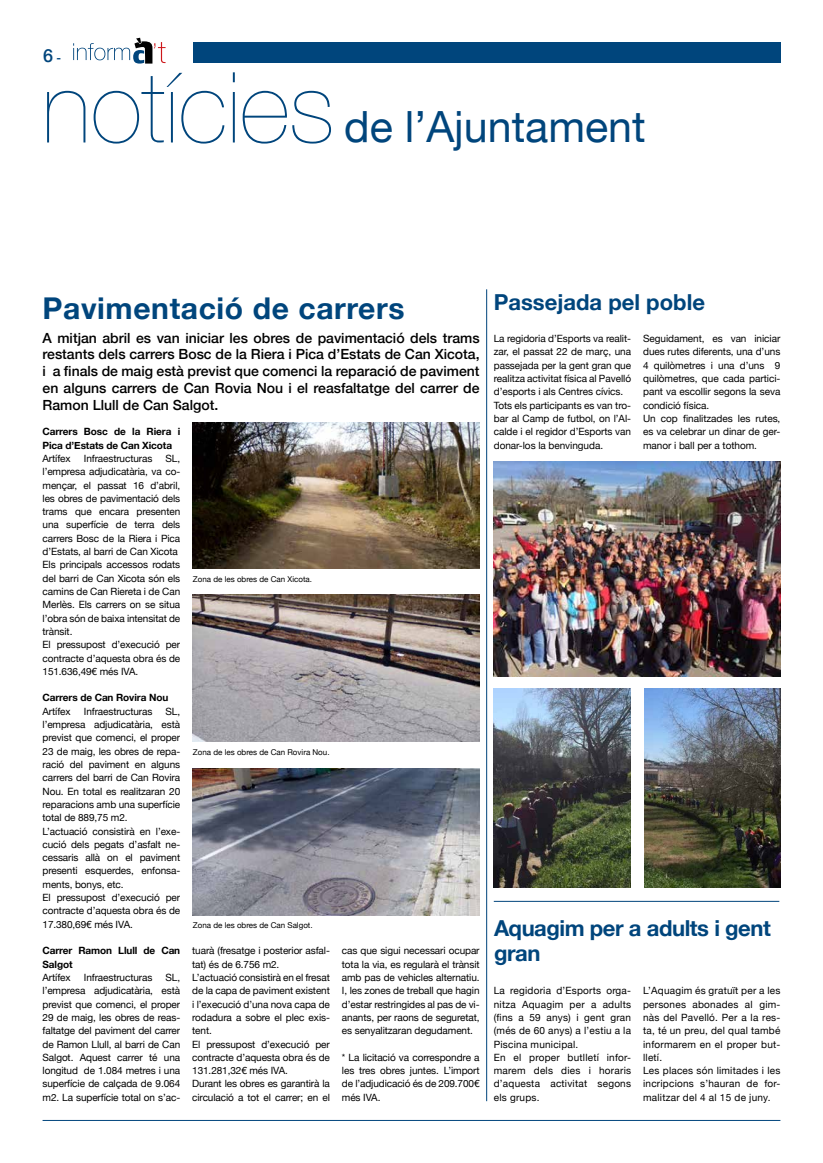
<style>
.page{position:relative;width:823px;height:1163px;background:#fff}
.page>*{position:absolute;margin:0;border:0;box-sizing:border-box;transform-origin:0 0}
.t1{font:200 98.2px "Helvetica Neue";color:#00457c}
.t2{font:43px "Helvetica Neue";color:#00457c}
.t3{font:700 30px "Helvetica Neue";letter-spacing:.02em;color:#00457c}
.t4{font:700 22px/25px "Helvetica Neue";letter-spacing:-.02em;color:#00457c}
.t5{font:700 22px "Helvetica Neue";color:#00457c}
.t6{font:500 18px "Helvetica Neue";color:#00457c}
.t7{font:500 14px/16.8px "Helvetica Neue";color:#000;text-align:justify}
.t8{font:10px/13.3px "Helvetica Neue";letter-spacing:-.01em;color:#000}
.t9{font:10px/13.3px "Helvetica Neue";letter-spacing:.02em;color:#000}
.t10{font:700 10px/13.3px "Helvetica Neue";letter-spacing:-.01em;color:#000}
.t11{font:8px "Helvetica Neue";color:#000}
.s1{font-size:12px}
</style>
<div class="page">
<div style="left:193px;top:43px;width:587px;height:20px;background:#00457c"></div>
<hr style="left:43px;top:1119px;width:737px;height:1px;background:#00457c">
<svg style="left:73px;top:38px;width:92px;height:26px"></svg>
<img style="left:493px;top:462px;width:287px;height:214px">
<img style="left:493px;top:688px;width:136px;height:199px">
<img style="left:644px;top:688px;width:136px;height:199px">
<img style="left:193px;top:422px;width:286px;height:146px">
<img style="left:193px;top:768px;width:286px;height:147px">
<img style="left:193px;top:594px;width:286px;height:147px">
<hr style="left:486px;top:289px;width:1px;height:811px;background:#00457c">
<hr style="left:493px;top:900px;width:285px;height:1px;background:#00457c">
<h3 class="t6" style="left:43px;top:41px;width:20px">6 <span class="s1">-</span></h3>
<h1 class="t1" style="left:42px;top:31px;width:294px">notícies</h1>
<h2 class="t2" style="left:344px;top:96px;width:303px">de l’Ajuntament</h2>
<h3 class="t3" style="left:43px;top:284px;width:363px">Pavimentació de carrers</h3>
<p class="t7" style="left:43px;top:328px;width:438px">A mitjan abril es van iniciar les obres de pavimentació dels trams restants dels carrers Bosc de la Riera i Pica d’Estats de Can Xicota, i a finals de maig està previst que comenci la reparació de paviment en alguns carrers de Can Rovia Nou i el reasfaltatge del carrer de Ramon Llull de Can Salgot.</p>
<p class="t10" style="left:43px;top:425px;width:139px">Carrers Bosc de la Riera i<br>Pica d’Estats de Can Xicota</p>
<p class="t8" style="left:43px;top:452px;width:30px">Artífex</p>
<p class="t8" style="left:84px;top:452px;width:70px">Infraestructuras</p>
<p class="t8" style="left:43px;top:452px;width:139px;text-indent:123px">SL, l’empresa adjudicatària, va co&shy;mençar, el passat 16 d’abril, les obres de pavimentació dels trams que encara presenten una superfície de terra dels carrers Bosc de la Riera i Pica d’Estats, al barri de Can Xicota<br>Els principals accessos rodats del barri de Can Xicota són els camins de Can Riereta i de Can<br>Merlès. Els carrers on se situa l’obra són de baixa intensitat de trànsit.<br>El pressupost d’execució per contracte d’aquesta obra és de<br>151.636,49€ més IVA.</p>
<p class="t10" style="left:43px;top:691px;width:127px">Carrers de Can Rovira Nou</p>
<p class="t8" style="left:43px;top:705px;width:30px">Artífex</p>
<p class="t8" style="left:84px;top:705px;width:70px">Infraestructuras</p>
<p class="t11" style="left:193px;top:573px;width:120px">Zona de les obres de Can Xicota.</p>
<p class="t8" style="left:43px;top:705px;width:139px;text-indent:123px">SL, l’empresa adjudicatària, està previst que comenci, el proper<br>23 de maig, les obres de repa&shy;ració del paviment en alguns carrers del barri de Can Rovira<br>Nou. En total es realitzaran 20 reparacions amb una superfície total de 889,75 m2.<br>L’actuació consistirà en l’exe&shy;cució dels pegats d’asfalt ne&shy;cessaris allà on el paviment presenti esquerdes, enfonsa&shy;ments, bonys, etc.<br>El pressupost d’execució per contracte d’aquesta obra és de<br>17.380,69€ més IVA.</p>
<p class="t10" style="left:43px;top:944px;width:139px">Carrer Ramon Llull de Can<br>Salgot</p>
<p class="t8" style="left:43px;top:971px;width:30px">Artífex</p>
<p class="t8" style="left:84px;top:971px;width:70px">Infraestructuras</p>
<p class="t11" style="left:193px;top:746px;width:138px">Zona de les obres de Can Rovira Nou.</p>
<p class="t11" style="left:193px;top:918px;width:121px">Zona de les obres de Can Salgot.</p>
<p class="t8" style="left:192px;top:944px;width:139px">tuarà (fresatge i posterior asfal&shy;tat) és de 6.756 m2.<br>L’actuació consistirà en el fresat de la capa de paviment existent i l’execució d’una nova capa de rodadura a sobre el plec exis&shy;tent.<br>El pressupost d’execució per contracte d’aquesta obra és de<br>131.281,32€ més IVA.<br>Durant les obres es garantirà la circulació a tot el carrer; en el</p>
<p class="t8" style="left:342px;top:944px;width:139px;text-align:justify">cas que sigui necessari ocupar tota la via, es regularà el trànsit amb pas de vehicles alternatiu.<br>I, les zones de treball que hagin d’estar restringides al pas de vi&shy;anants, per raons de seguretat, es senyalitzaran degudament.</p>
<p class="t8" style="left:43px;top:971px;width:139px;text-align:justify;text-indent:123px">SL, l’empresa adjudicatària, està previst que comenci, el proper 29 de maig, les obres de reas&shy;faltatge del paviment del carrer de Ramon Llull, al barri de Can Salgot. Aquest carrer té una longitud de 1.084 metres i una superfície de calçada de 9.064 m2. La superfície total on s’ac-</p>
<p class="t8" style="left:342px;top:1050px;width:139px;text-align:justify">* La licitació va correspondre a les tres obres juntes. L’import de l’adjudicació és de 209.700€ més IVA.</p>
<h3 class="t5" style="left:493px;top:285px;width:212px">Passejada pel poble</h3>
<p class="t8" style="left:493px;top:332px;width:139px">La regidoria d’Esports va realit&shy;zar, el passat 22 de març, una passejada per la gent gran que realitza activitat física al Pavelló d’esports i als Centres cívics.<br>Tots els participants es van tro&shy;bar al Camp de futbol, on l’Al&shy;calde i el regidor d’Esports van donar-los la benvinguda.</p>
<p class="t8" style="left:642px;top:332px;width:139px">Seguidament, es van iniciar dues rutes diferents, una d’uns<br>4 quilòmetres i una d’uns 9 quilòmetres, que cada partici&shy;pant va escollir segons la seva condició física.<br>Un cop finalitzades les rutes, es va celebrar un dinar de ger&shy;manor i ball per a tothom.</p>
<h3 class="t4" style="left:493px;top:916px;width:278px">Aquagim per a adults i gent gran</h3>
<p class="t9" style="left:493px;top:984px;width:139px">La regidoria d’Esports orga&shy;nitza Aquagim per a adults (fins a 59 anys) i gent gran (més de 60 anys) a l’estiu a la<br>Piscina municipal.<br>En el proper butlletí infor&shy;marem dels dies i horaris d’aquesta activitat segons els grups.</p>
<p class="t9" style="left:642px;top:984px;width:139px">L’Aquagim és gratuït per a les persones abonades al gim&shy;nàs del Pavelló. Per a la res&shy;ta, té un preu, del qual també informarem en el proper but&shy;lletí.<br>Les places són limitades i les incripcions s’hauran de for&shy;malitzar del 4 al 15 de juny.</p>
</div>
